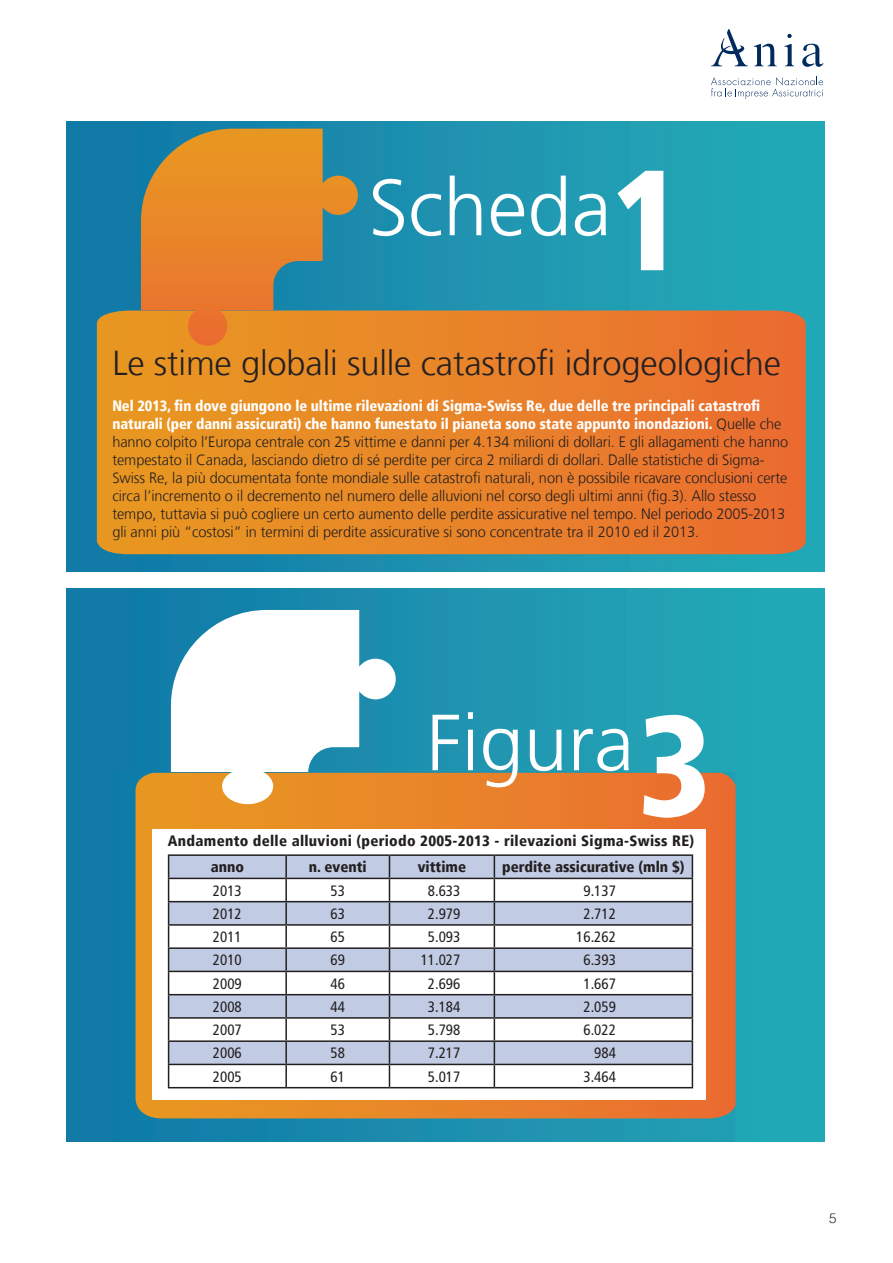
<style>
.page{position:relative;width:893px;height:1263px;background:#fff}
.page>*{position:absolute;margin:0;border:0;box-sizing:border-box;transform-origin:0 0}
.t1{font:900 condensed 142.5px "Frutiger LT";color:#fff}
.t2{font:300 79.5px "Frutiger LT";color:#fff}
.t3{font:300 34.5px "Frutiger LT";letter-spacing:-.005em;color:#231f20}
.t4{font:300 15px/18px "Frutiger LT";letter-spacing:-.005em;color:#231f20}
.t5{font:condensed 15px "Frutiger LT";color:#231f20}
.t6{font:900 condensed 15px "Frutiger LT";letter-spacing:.02em;color:#231f20}
.t7{font:900 condensed 15px "Frutiger LT";color:#231f20}
.t8{font:300 13.5px "Helvetica";color:#231f20}
.s1{font-weight:900;font-stretch:condensed;font-size:142.5px}
.s2{font-weight:900;font-stretch:condensed;color:#fff}
</style>
<div class="page">
<svg style="left:711px;top:29px;width:37px;height:37px"></svg>
<svg style="left:754px;top:44px;width:23px;height:22px"></svg>
<svg style="left:784px;top:34px;width:10px;height:32px"></svg>
<svg style="left:802px;top:44px;width:21px;height:23px"></svg>
<svg style="left:711px;top:77px;width:112px;height:22px"></svg>
<div style="left:67px;top:122px;width:758px;height:449px;background:linear-gradient(to right,#1777a3,#25acb8)"></div>
<svg style="left:97px;top:310px;width:709px;height:244px;background:#e78329"></svg>
<svg style="left:141px;top:129px;width:217px;height:217px;background:#be8841"></svg>
<div style="left:67px;top:589px;width:758px;height:552px;background:linear-gradient(to right,#1177a7,#26acb8)"></div>
<svg style="left:171px;top:610px;width:225px;height:163px"></svg>
<div style="left:110px;top:773px;width:626px;height:368px;background:linear-gradient(to right,#0f7aa8,#259fb4)"></div>
<svg style="left:136px;top:773px;width:600px;height:345px;background:#e7812e"></svg>
<svg style="left:161px;top:773px;width:282px;height:31px;background:#eb9e46"></svg>
<div style="left:153px;top:830px;width:553px;height:270px;background:#fff"></div>
<svg style="left:169px;top:856px;width:523px;height:208px;fill:#c1cbe3"></svg>
<hr style="left:168px;top:854px;width:118px;height:2px;background:#231f20">
<hr style="left:286px;top:854px;width:103px;height:2px;background:#231f20">
<hr style="left:285px;top:856px;width:2px;height:22px;background:#231f20">
<hr style="left:389px;top:854px;width:105px;height:2px;background:#231f20">
<hr style="left:494px;top:854px;width:199px;height:2px;background:#231f20">
<hr style="left:168px;top:878px;width:118px;height:1px;background:#231f20">
<hr style="left:286px;top:878px;width:103px;height:1px;background:#231f20">
<hr style="left:285px;top:879px;width:2px;height:22px;background:#231f20">
<hr style="left:389px;top:878px;width:105px;height:1px;background:#231f20">
<hr style="left:494px;top:878px;width:199px;height:1px;background:#231f20">
<hr style="left:168px;top:901px;width:118px;height:1px;background:#231f20">
<hr style="left:286px;top:901px;width:103px;height:1px;background:#231f20">
<hr style="left:285px;top:902px;width:2px;height:22px;background:#231f20">
<hr style="left:389px;top:901px;width:105px;height:1px;background:#231f20">
<hr style="left:494px;top:901px;width:199px;height:1px;background:#231f20">
<hr style="left:168px;top:924px;width:118px;height:2px;background:#231f20">
<hr style="left:286px;top:924px;width:103px;height:2px;background:#231f20">
<hr style="left:285px;top:926px;width:2px;height:21px;background:#231f20">
<hr style="left:389px;top:924px;width:105px;height:2px;background:#231f20">
<hr style="left:494px;top:924px;width:199px;height:2px;background:#231f20">
<hr style="left:168px;top:947px;width:118px;height:2px;background:#231f20">
<hr style="left:286px;top:947px;width:103px;height:2px;background:#231f20">
<hr style="left:285px;top:949px;width:2px;height:22px;background:#231f20">
<hr style="left:389px;top:947px;width:105px;height:2px;background:#231f20">
<hr style="left:494px;top:947px;width:199px;height:2px;background:#231f20">
<hr style="left:168px;top:971px;width:118px;height:1px;background:#231f20">
<hr style="left:286px;top:971px;width:103px;height:1px;background:#231f20">
<hr style="left:285px;top:972px;width:2px;height:22px;background:#231f20">
<hr style="left:389px;top:971px;width:105px;height:1px;background:#231f20">
<hr style="left:494px;top:971px;width:199px;height:1px;background:#231f20">
<hr style="left:168px;top:994px;width:118px;height:1px;background:#231f20">
<hr style="left:286px;top:994px;width:103px;height:1px;background:#231f20">
<hr style="left:285px;top:995px;width:2px;height:22px;background:#231f20">
<hr style="left:389px;top:994px;width:105px;height:1px;background:#231f20">
<hr style="left:494px;top:994px;width:199px;height:1px;background:#231f20">
<hr style="left:168px;top:1017px;width:118px;height:2px;background:#231f20">
<hr style="left:286px;top:1017px;width:103px;height:2px;background:#231f20">
<hr style="left:285px;top:1019px;width:2px;height:21px;background:#231f20">
<hr style="left:389px;top:1017px;width:105px;height:2px;background:#231f20">
<hr style="left:494px;top:1017px;width:199px;height:2px;background:#231f20">
<hr style="left:168px;top:1040px;width:118px;height:2px;background:#231f20">
<hr style="left:286px;top:1040px;width:103px;height:2px;background:#231f20">
<hr style="left:285px;top:1042px;width:2px;height:22px;background:#231f20">
<hr style="left:389px;top:1040px;width:105px;height:2px;background:#231f20">
<hr style="left:494px;top:1040px;width:199px;height:2px;background:#231f20">
<hr style="left:168px;top:1064px;width:118px;height:1px;background:#231f20">
<svg style="left:168px;top:856px;width:1px;height:231px"></svg>
<hr style="left:286px;top:1064px;width:103px;height:1px;background:#231f20">
<hr style="left:285px;top:1065px;width:2px;height:22px;background:#231f20">
<hr style="left:389px;top:1064px;width:105px;height:1px;background:#231f20">
<svg style="left:389px;top:856px;width:1px;height:231px"></svg>
<hr style="left:494px;top:1064px;width:199px;height:1px;background:#231f20">
<svg style="left:494px;top:856px;width:1px;height:231px"></svg>
<svg style="left:692px;top:856px;width:1px;height:231px"></svg>
<hr style="left:168px;top:1087px;width:118px;height:1px;background:#231f20">
<hr style="left:286px;top:1087px;width:103px;height:1px;background:#231f20">
<hr style="left:389px;top:1087px;width:105px;height:1px;background:#231f20">
<hr style="left:494px;top:1087px;width:199px;height:1px;background:#231f20">
<h2 class="t2" style="left:368px;top:163px;width:318px">Scheda<span class="s1">1</span></h2>
<h3 class="t3" style="left:112px;top:343px;width:670px">Le stime globali sulle catastrofi idrogeologiche</h3>
<p class="t4" style="left:112px;top:397px;width:677px"><span class="s2">Nel 2013, fin dove giungono le ultime rilevazioni di Sigma-Swiss Re, due delle tre principali catastrofi naturali (per danni assicurati) che hanno funestato il pianeta sono state appunto inondazioni.</span> Quelle che hanno colpito l’Europa centrale con 25 vittime e danni per 4.134 milioni di dollari. E gli allagamenti che hanno tempestato il Canada, lasciando dietro di sé perdite per circa 2 miliardi di dollari. Dalle statistiche di Sigma-Swiss Re, la più documentata fonte mondiale sulle catastrofi naturali, non è possibile ricavare conclusioni certe circa l’incremento o il decremento nel numero delle alluvioni nel corso degli ultimi anni (fig.3). Allo stesso tempo, tuttavia si può cogliere un certo aumento delle perdite assicurative nel tempo. Nel periodo 2005-2013 gli anni più “costosi” in termini di perdite assicurative si sono concentrate tra il 2010 ed il 2013.</p>
<h2 class="t2" style="left:426px;top:698px;width:209px">Figura</h2>
<h1 class="t1" style="left:638px;top:681px;width:76px">3</h1>
<p class="t6" style="left:168px;top:832px;width:528px">Andamento delle alluvioni (periodo 2005-2013 - rilevazioni Sigma-Swiss RE)</p>
<p class="t6" style="left:211px;top:858px;width:35px">anno</p>
<p class="t6" style="left:309px;top:858px;width:59px">n. eventi</p>
<p class="t7" style="left:418px;top:858px;width:50px">vittime</p>
<p class="t7" style="left:502px;top:858px;width:184px">perdite assicurative (mln $)</p>
<p class="t5" style="left:213px;top:882px;width:30px">2013</p>
<p class="t5" style="left:331px;top:882px;width:16px">53</p>
<p class="t5" style="left:428px;top:882px;width:34px">8.633</p>
<p class="t5" style="left:583px;top:882px;width:34px">9.137</p>
<p class="t5" style="left:213px;top:905px;width:30px">2012</p>
<p class="t5" style="left:331px;top:905px;width:16px">63</p>
<p class="t5" style="left:428px;top:905px;width:34px">2.979</p>
<p class="t5" style="left:583px;top:905px;width:34px">2.712</p>
<p class="t5" style="left:213px;top:928px;width:30px">2011</p>
<p class="t5" style="left:331px;top:928px;width:16px">65</p>
<p class="t5" style="left:428px;top:928px;width:34px">5.093</p>
<p class="t5" style="left:576px;top:928px;width:41px">16.262</p>
<p class="t5" style="left:213px;top:951px;width:30px">2010</p>
<p class="t5" style="left:331px;top:951px;width:16px">69</p>
<p class="t5" style="left:421px;top:951px;width:41px">11.027</p>
<p class="t5" style="left:583px;top:951px;width:34px">6.393</p>
<p class="t5" style="left:213px;top:975px;width:30px">2009</p>
<p class="t5" style="left:331px;top:975px;width:16px">46</p>
<p class="t5" style="left:428px;top:975px;width:34px">2.696</p>
<p class="t5" style="left:583px;top:975px;width:34px">1.667</p>
<p class="t5" style="left:213px;top:998px;width:30px">2008</p>
<p class="t5" style="left:331px;top:998px;width:16px">44</p>
<p class="t5" style="left:428px;top:998px;width:34px">3.184</p>
<p class="t5" style="left:583px;top:998px;width:34px">2.059</p>
<p class="t5" style="left:213px;top:1021px;width:30px">2007</p>
<p class="t5" style="left:331px;top:1021px;width:16px">53</p>
<p class="t5" style="left:428px;top:1021px;width:34px">5.798</p>
<p class="t5" style="left:583px;top:1021px;width:34px">6.022</p>
<p class="t5" style="left:213px;top:1044px;width:30px">2006</p>
<p class="t5" style="left:331px;top:1044px;width:16px">58</p>
<p class="t5" style="left:428px;top:1044px;width:34px">7.217</p>
<p class="t5" style="left:594px;top:1044px;width:23px">984</p>
<p class="t5" style="left:213px;top:1068px;width:30px">2005</p>
<p class="t5" style="left:331px;top:1068px;width:16px">61</p>
<p class="t5" style="left:428px;top:1068px;width:34px">5.017</p>
<p class="t5" style="left:583px;top:1068px;width:34px">3.464</p>
<p class="t8" style="left:829px;top:1208px;width:9px">5</p>
</div>
